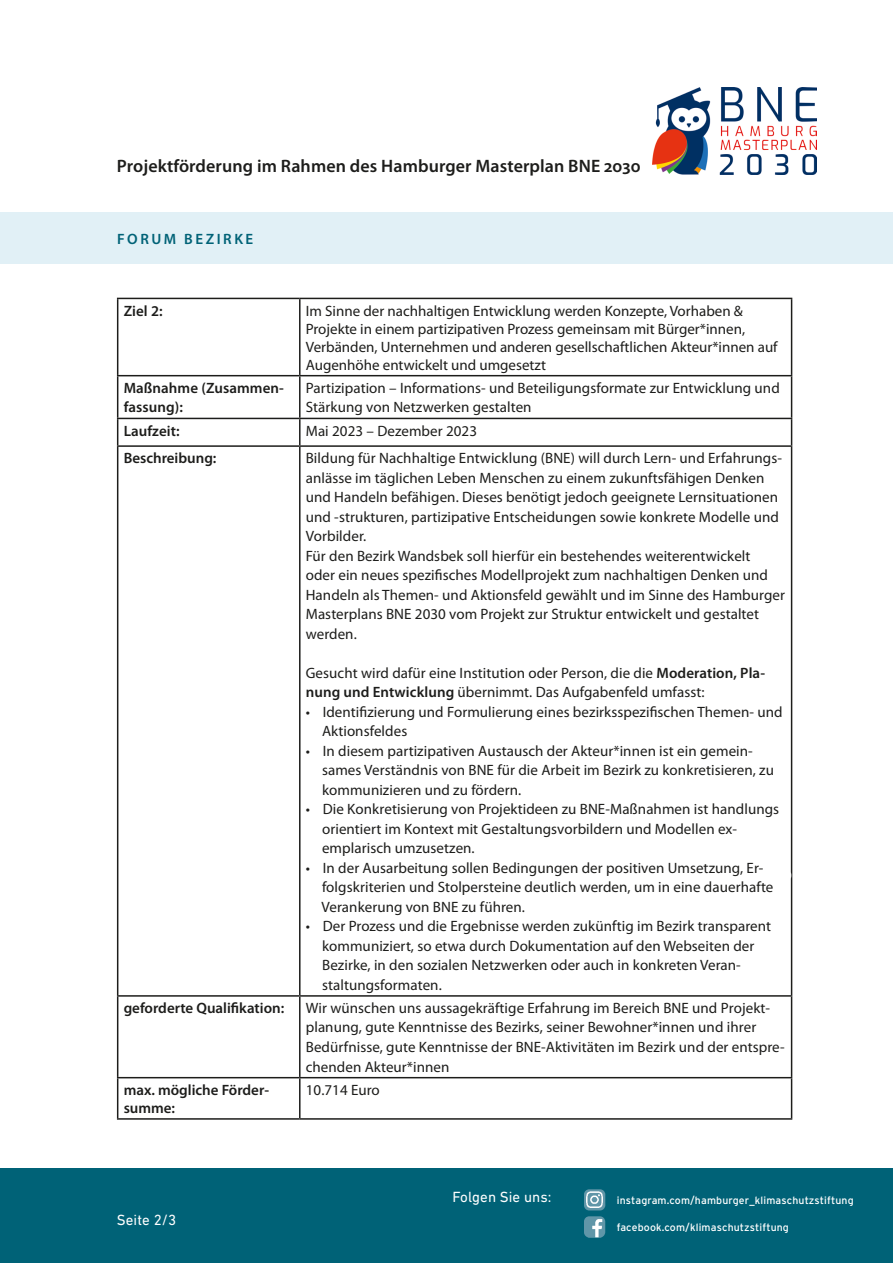
<style>
.page{position:relative;width:893px;height:1263px;background:#fff}
.page>*{position:absolute;margin:0;border:0;box-sizing:border-box;transform-origin:0 0}
._2_1_PM_Lauftext{font:600 18px "Myriad Pro";letter-spacing:.005em;color:#1d1d1b}
.Text-4_1_Light{font:15px/19.5px "Myriad Pro";letter-spacing:.005em;color:#1d1d1b}
.Text-4_1_Light-2{font:600 15px/19.5px "Myriad Pro";color:#1d1d1b}
.Text-4_2_Regular{font:15px "DIN Next LT Pro";letter-spacing:.005em;color:#fff}
.Text-4_2_Regular-2{font:600 15px "Myriad Pro";letter-spacing:.17em;color:#006277}
._2_1_PM_Lauftext-2{font:10.5px "Interstate";letter-spacing:.015em;color:#fff}
.s1{font-weight:600}
</style>
<div class="page">
<div style="left:0;top:1169px;width:893px;height:94px;background:#006277"></div>
<div style="left:0;top:213px;width:893px;height:51px;background:#e1f0f6"></div>
<hr style="left:117px;top:298px;width:183px;height:1px;background:#1d1d1b">
<hr style="left:117px;top:299px;width:1px;height:76px;background:#1d1d1b">
<hr style="left:300px;top:298px;width:492px;height:1px;background:#1d1d1b">
<hr style="left:299px;top:299px;width:2px;height:76px;background:#1d1d1b">
<hr style="left:791px;top:299px;width:1px;height:76px;background:#1d1d1b">
<hr style="left:117px;top:375px;width:183px;height:1px;background:#1d1d1b">
<hr style="left:117px;top:376px;width:1px;height:42px;background:#1d1d1b">
<hr style="left:300px;top:375px;width:492px;height:1px;background:#1d1d1b">
<hr style="left:299px;top:376px;width:2px;height:42px;background:#1d1d1b">
<hr style="left:791px;top:376px;width:1px;height:42px;background:#1d1d1b">
<hr style="left:117px;top:418px;width:183px;height:1px;background:#1d1d1b">
<svg style="left:117px;top:419px;width:1px;height:26px"></svg>
<hr style="left:300px;top:418px;width:492px;height:1px;background:#1d1d1b">
<hr style="left:299px;top:419px;width:2px;height:26px;background:#1d1d1b">
<svg style="left:791px;top:419px;width:1px;height:26px"></svg>
<hr style="left:117px;top:445px;width:183px;height:2px;background:#1d1d1b">
<hr style="left:117px;top:447px;width:1px;height:548px;background:#1d1d1b">
<hr style="left:300px;top:445px;width:492px;height:2px;background:#1d1d1b">
<hr style="left:299px;top:447px;width:2px;height:548px;background:#1d1d1b">
<hr style="left:791px;top:447px;width:1px;height:548px;background:#1d1d1b">
<hr style="left:117px;top:995px;width:183px;height:2px;background:#1d1d1b">
<hr style="left:117px;top:997px;width:1px;height:80px;background:#1d1d1b">
<hr style="left:300px;top:995px;width:492px;height:2px;background:#1d1d1b">
<hr style="left:299px;top:997px;width:2px;height:80px;background:#1d1d1b">
<hr style="left:791px;top:997px;width:1px;height:80px;background:#1d1d1b">
<hr style="left:117px;top:1077px;width:183px;height:1px;background:#1d1d1b">
<hr style="left:117px;top:1078px;width:1px;height:40px;background:#1d1d1b">
<hr style="left:300px;top:1077px;width:492px;height:1px;background:#1d1d1b">
<hr style="left:299px;top:1078px;width:2px;height:40px;background:#1d1d1b">
<hr style="left:791px;top:1078px;width:1px;height:40px;background:#1d1d1b">
<hr style="left:117px;top:1118px;width:183px;height:2px;background:#1d1d1b">
<hr style="left:300px;top:1118px;width:492px;height:2px;background:#1d1d1b">
<img style="left:584px;top:1189px;width:21px;height:21px">
<img style="left:584px;top:1216px;width:21px;height:21px">
<img style="left:652px;top:87px;width:164px;height:88px">
<p class="_2_1_PM_Lauftext" style="left:117px;top:154px;width:525px">Projektförderung im Rahmen des Hamburger Masterplan BNE 2030</p>
<p class="Text-4_2_Regular-2" style="left:117px;top:230px;width:138px">FORUM BEZIRKE</p>
<p class="Text-4_1_Light-2" style="left:124px;top:300px;width:41px">Ziel 2:</p>
<p class="Text-4_1_Light" style="left:306px;top:301px;width:473px;line-height:18px">Im Sinne der nachhaltigen Entwicklung werden Konzepte, Vorhaben &amp; Projekte in einem partizipativen Prozess gemeinsam mit Bürger*innen, Verbänden, Unternehmen und anderen gesellschaftlichen Akteur*innen auf Augenhöhe entwickelt und umgesetzt</p>
<p class="Text-4_1_Light-2" style="left:124px;top:378px;width:162px">Maßnahme (Zusammen&shy;fassung):</p>
<p class="Text-4_1_Light" style="left:306px;top:378px;width:476px">Partizipation – Informations- und Beteiligungsformate zur Entwicklung und<br>Stärkung von Netzwerken gestalten</p>
<p class="Text-4_1_Light-2" style="left:124px;top:420px;width:57px">Laufzeit:</p>
<p class="Text-4_1_Light" style="left:306px;top:421px;width:173px">Mai 2023 – Dezember 2023</p>
<p class="Text-4_1_Light-2" style="left:124px;top:448px;width:94px">Beschreibung:</p>
<p class="Text-4_1_Light" style="left:306px;top:448px;width:478px">Bildung für Nachhaltige Entwicklung (BNE) will durch Lern- und Erfahrungs&shy;anlässe im täglichen Leben Menschen zu einem zukunftsfähigen Denken und Handeln befähigen. Dieses benötigt jedoch geeignete Lernsituationen und -strukturen, partizipative Entscheidungen sowie konkrete Modelle und Vorbilder.</p>
<p class="Text-4_1_Light" style="left:306px;top:546px;width:481px">Für den Bezirk Wandsbek soll hierfür ein bestehendes weiterentwickelt<br>oder ein neues spezifisches Modellprojekt zum nachhaltigen Denken und Handeln als Themen- und Aktionsfeld gewählt und im Sinne des Hamburger Masterplans BNE 2030 vom Projekt zur Struktur entwickelt und gestaltet werden.</p>
<p class="Text-4_1_Light" style="left:306px;top:663px;width:461px">Gesucht wird dafür eine Institution oder Person, die die <span class="s1">Moderation, Pla&shy;nung und Entwicklung</span> übernimmt. Das Aufgabenfeld umfasst:</p>
<p class="Text-4_1_Light" style="left:306px;top:702px;width:478px">• Identifizierung und Formulierung eines bezirksspezifischen Themen- und</p>
<p class="Text-4_1_Light" style="left:322px;top:721px;width:87px">Aktionsfeldes</p>
<p class="Text-4_1_Light" style="left:306px;top:741px;width:449px">• In diesem partizipativen Austausch der Akteur*innen ist ein gemein-</p>
<p class="Text-4_1_Light" style="left:322px;top:760px;width:453px">sames Verständnis von BNE für die Arbeit im Bezirk zu konkretisieren, zu</p>
<p class="Text-4_1_Light" style="left:322px;top:780px;width:201px">kommunizieren und zu fördern.</p>
<p class="Text-4_1_Light" style="left:306px;top:799px;width:475px">• Die Konkretisierung von Projektideen zu BNE-Maßnahmen ist handlungs</p>
<p class="Text-4_1_Light" style="left:322px;top:819px;width:416px">orientiert im Kontext mit Gestaltungsvorbildern und Modellen ex-</p>
<p class="Text-4_1_Light" style="left:322px;top:838px;width:154px">emplarisch umzusetzen.</p>
<p class="Text-4_1_Light" style="left:306px;top:858px;width:459px">• In der Ausarbeitung sollen Bedingungen der positiven Umsetzung, Er-</p>
<p class="Text-4_1_Light" style="left:322px;top:877px;width:453px">folgskriterien und Stolpersteine deutlich werden, um in eine dauerhafte</p>
<p class="Text-4_1_Light" style="left:321px;top:897px;width:205px">Verankerung von BNE zu führen.</p>
<p class="Text-4_1_Light" style="left:306px;top:916px;width:467px">• Der Prozess und die Ergebnisse werden zukünftig im Bezirk transparent</p>
<p class="Text-4_1_Light" style="left:322px;top:936px;width:434px">kommuniziert, so etwa durch Dokumentation auf den Webseiten der</p>
<p class="Text-4_1_Light" style="left:322px;top:955px;width:420px">Bezirke, in den sozialen Netzwerken oder auch in konkreten Veran-</p>
<p class="Text-4_1_Light" style="left:322px;top:975px;width:121px">staltungsformaten.</p>
<p class="Text-4_1_Light-2" style="left:124px;top:998px;width:162px">geforderte Qualifikation:</p>
<p class="Text-4_1_Light" style="left:306px;top:998px;width:481px">Wir wünschen uns aussagekräftige Erfahrung im Bereich BNE und Projekt&shy;planung, gute Kenntnisse des Bezirks, seiner Bewohner*innen und ihrer Bedürfnisse, gute Kenntnisse der BNE-Aktivitäten im Bezirk und der entspre&shy;chenden Akteur*innen</p>
<p class="Text-4_1_Light-2" style="left:124px;top:1080px;width:147px;line-height:18px">max. mögliche Förder&shy;summe:</p>
<p class="Text-4_1_Light" style="left:306px;top:1080px;width:76px">10.714 Euro</p>
<p class="Text-4_2_Regular" style="left:117px;top:1211px;width:61px">Seite 2/3</p>
<p class="Text-4_2_Regular" style="left:452px;top:1188px;width:101px">Folgen Sie uns:</p>
<p class="_2_1_PM_Lauftext-2" style="left:617px;top:1194px;width:238px">instagram.com/hamburger_klimaschutzstiftung</p>
<p class="_2_1_PM_Lauftext-2" style="left:617px;top:1221px;width:174px">facebook.com/klimaschutzstiftung</p>
</div>
